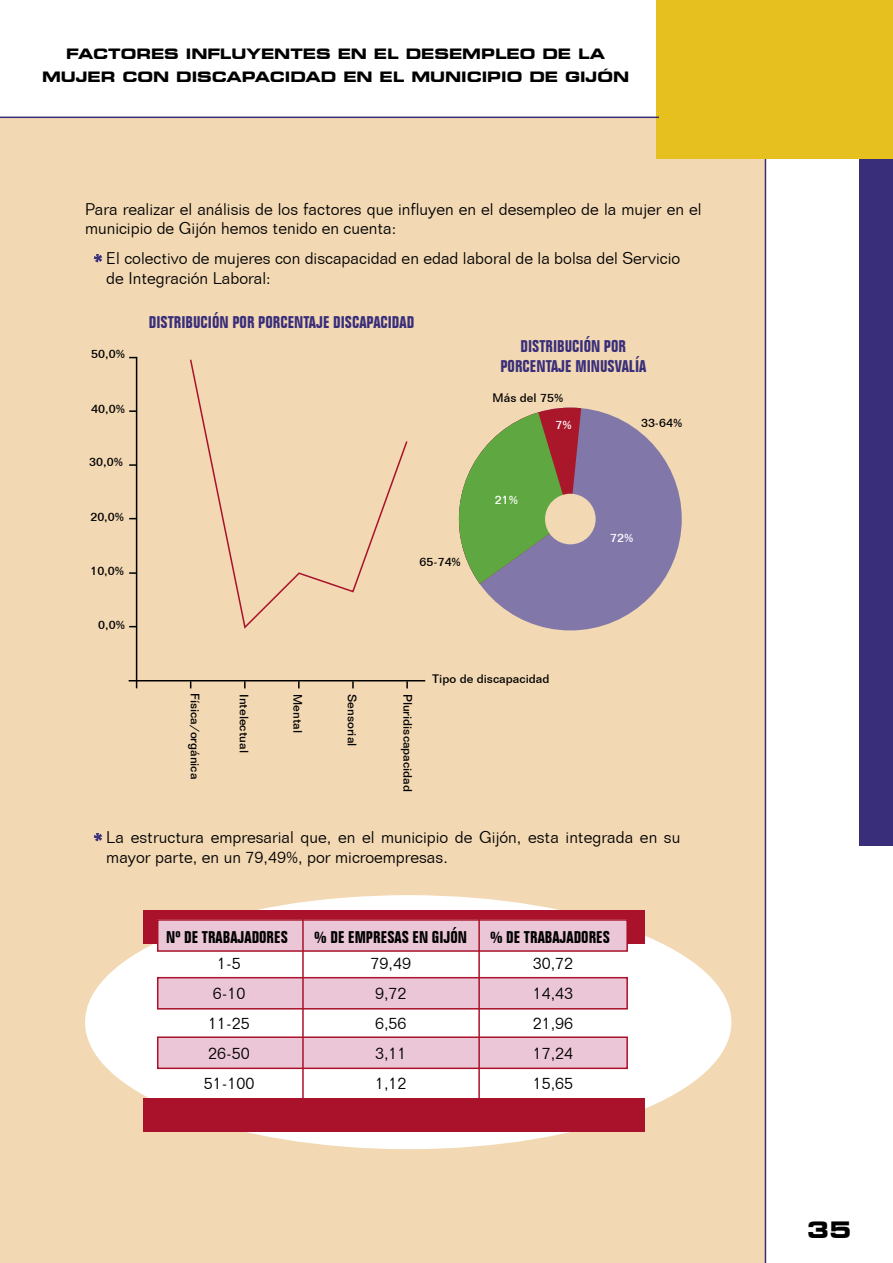
<style>
.page{position:relative;width:893px;height:1263px;background:#fff}
.page>*{position:absolute;margin:0;border:0;box-sizing:border-box;transform-origin:0 0}
.t1{font:700 expanded 22.5px "Square 721 BT";color:#000}
.t2{font:300 16.5px/19.8px "Folio BT";color:#000}
.t3{font:700 condensed 16.5px "Folio BT";color:#392e7a}
.t4{font:700 condensed 16.5px "Folio BT";color:#000}
.t5{font:700 expanded 14.25px "Square 721 BT";color:#000}
.t6{font:500 12px "Folio BT";color:#000}
.t7{font:500 12px "Folio BT";color:#fff}
</style>
<div class="page">
<div style="left:0;top:117px;width:765px;height:1146px;background:#f2d8b3"></div>
<div style="left:859px;top:117px;width:34px;height:729px;background:#392e7a"></div>
<hr style="left:765px;top:158px;width:1px;height:1105px;background:#392e7a">
<div style="left:656px;top:0;width:237px;height:159px;background:#e6c01f"></div>
<hr style="left:136px;top:357px;width:1px;height:331px;background:#000">
<hr style="left:129px;top:680px;width:296px;height:1px;background:#000">
<svg style="left:129px;top:572px;width:7px;height:2px"></svg>
<svg style="left:129px;top:464px;width:7px;height:2px"></svg>
<svg style="left:129px;top:410px;width:7px;height:2px"></svg>
<svg style="left:244px;top:681px;width:2px;height:7px"></svg>
<svg style="left:298px;top:681px;width:2px;height:7px"></svg>
<svg style="left:352px;top:681px;width:2px;height:7px"></svg>
<svg style="left:406px;top:681px;width:2px;height:7px"></svg>
<div style="left:85px;top:895px;width:646px;height:254px;background:#fff;border-radius:50%"></div>
<div style="left:158px;top:978px;width:469px;height:31px;background:#ebc6d6"></div>
<div style="left:157px;top:977px;width:471px;height:32px;border:2px solid #a9122a"></div>
<div style="left:158px;top:1037px;width:469px;height:31px;background:#ebc6d6"></div>
<div style="left:157px;top:1036px;width:471px;height:33px;border:2px solid #a9122a"></div>
<div style="left:143px;top:909px;width:501px;height:34px;background:#a9122a"></div>
<div style="left:158px;top:920px;width:469px;height:31px;background:#ebc6d6"></div>
<div style="left:157px;top:919px;width:471px;height:33px;border:2px solid #a9122a"></div>
<hr style="left:302px;top:918px;width:2px;height:202px;background:#a9122a">
<hr style="left:478px;top:918px;width:2px;height:206px;background:#a9122a">
<div style="left:143px;top:1098px;width:501px;height:34px;background:#a9122a"></div>
<hr style="left:0;top:117px;width:659px;height:1px;background:#392e7a">
<svg style="left:190px;top:359px;width:218px;height:270px"></svg>
<div style="left:459px;top:408px;width:223px;height:222px;background:#8178a9;border-radius:50%"></div>
<svg style="left:459px;top:408px;width:122px;height:176px"></svg>
<div style="left:545px;top:494px;width:51px;height:50px;background:#f2d8b3;border-radius:50%"></div>
<p class="t5" style="left:66px;top:45px;width:540px">FACTORES INFLUYENTES EN EL DESEMPLEO DE LA</p>
<p class="t5" style="left:42px;top:68px;width:589px">MUJER CON DISCAPACIDAD EN EL MUNICIPIO DE GIJÓN</p>
<p class="t2" style="left:85px;top:199px;width:618px">Para realizar el análisis de los factores que influyen en el desempleo de la mujer en el municipio de Gijón hemos tenido en cuenta:</p>
<p class="t2" style="left:106px;top:248px;width:575px">El colectivo de mujeres con discapacidad en edad laboral de la bolsa del Servicio de Integración Laboral:</p>
<p class="t6" style="left:91px;top:347px;width:35px">50,0%</p>
<p class="t6" style="left:91px;top:401px;width:35px">40,0%</p>
<p class="t6" style="left:89px;top:455px;width:35px">30,0%</p>
<p class="t6" style="left:90px;top:509px;width:35px">20,0%</p>
<p class="t6" style="left:90px;top:564px;width:35px">10,0%</p>
<p class="t6" style="left:98px;top:618px;width:28px">0,0%</p>
<p class="t3" style="left:149px;top:312px;width:267px">DISTRIBUCIÓN POR PORCENTAJE DISCAPACIDAD</p>
<p class="t6" style="left:420px;top:555px;width:43px">65-74%</p>
<p class="t3" style="left:520px;top:336px;width:107px">DISTRIBUCIÓN POR</p>
<p class="t3" style="left:500px;top:356px;width:147px">PORCENTAJE MINUSVALÍA</p>
<p class="t6" style="left:493px;top:391px;width:72px">Más del 75%</p>
<p class="t7" style="left:495px;top:492px;width:25px">21%</p>
<p class="t7" style="left:555px;top:417px;width:18px">7%</p>
<p class="t6" style="left:641px;top:415px;width:43px">33-64%</p>
<p class="t7" style="left:610px;top:530px;width:25px">72%</p>
<p class="t6" style="left:202px;top:693px;width:88px;rotate:90deg">Física/orgánica</p>
<p class="t6" style="left:251px;top:694px;width:60px;rotate:90deg">Intelectual</p>
<p class="t6" style="left:305px;top:694px;width:40px;rotate:90deg">Mental</p>
<p class="t6" style="left:359px;top:694px;width:54px;rotate:90deg">Sensorial</p>
<p class="t6" style="left:415px;top:694px;width:100px;rotate:90deg">Pluridiscapacidad</p>
<p class="t6" style="left:432px;top:671px;width:119px">Tipo de discapacidad</p>
<p class="t2" style="left:106px;top:827px;width:576px">La estructura empresarial que, en el municipio de Gijón, esta integrada en su mayor parte, en un 79,49%, por microempresas.</p>
<p class="t4" style="left:166px;top:927px;width:123px">Nº DE TRABAJADORES</p>
<p class="t4" style="left:314px;top:927px;width:154px">% DE EMPRESAS EN GIJÓN</p>
<p class="t4" style="left:490px;top:927px;width:121px">% DE TRABAJADORES</p>
<p class="t2" style="left:217px;top:953px;width:25px">1-5</p>
<p class="t2" style="left:213px;top:983px;width:34px">6-10</p>
<p class="t2" style="left:208px;top:1013px;width:43px">11-25</p>
<p class="t2" style="left:208px;top:1043px;width:43px">26-50</p>
<p class="t2" style="left:204px;top:1073px;width:52px">51-100</p>
<p class="t2" style="left:533px;top:953px;width:42px">30,72</p>
<p class="t2" style="left:533px;top:983px;width:42px">14,43</p>
<p class="t2" style="left:533px;top:1013px;width:42px">21,96</p>
<p class="t2" style="left:533px;top:1043px;width:42px">17,24</p>
<p class="t2" style="left:533px;top:1073px;width:42px">15,65</p>
<p class="t2" style="left:371px;top:953px;width:42px">79,49</p>
<p class="t2" style="left:375px;top:983px;width:33px">9,72</p>
<p class="t2" style="left:375px;top:1013px;width:33px">6,56</p>
<p class="t2" style="left:375px;top:1043px;width:33px">3,11</p>
<p class="t2" style="left:375px;top:1073px;width:33px">1,12</p>
<p class="t1" style="left:807px;top:1216px;width:45px">35</p>
</div>
